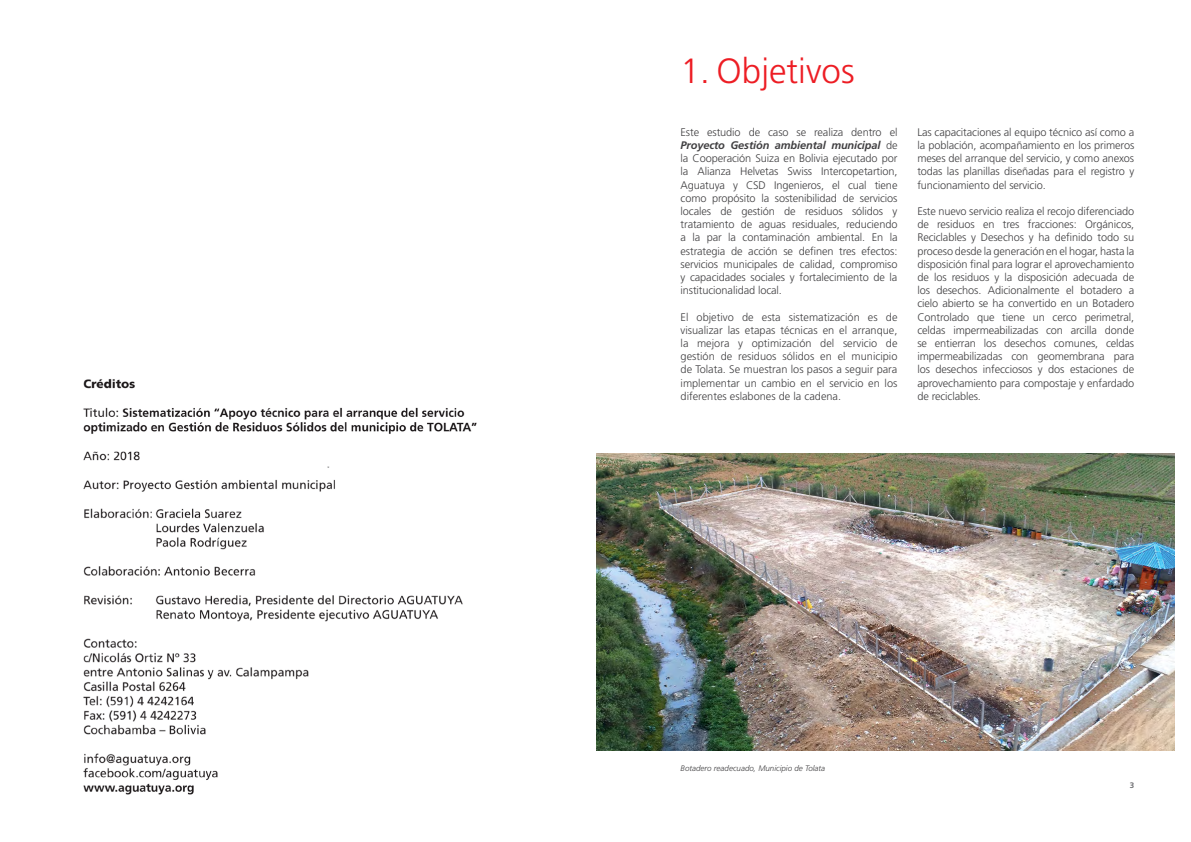
<style>
.page{position:relative;width:1191px;height:842px;background:#fff}
.page>*{position:absolute;margin:0;border:0;box-sizing:border-box;transform-origin:0 0}
.t1{font:300 35px "Frutiger LT Std";color:#ed1d24}
.t2{font:300 11px/13.2px "Frutiger LT Std";letter-spacing:-.01em;color:#414042;text-align:justify}
.t3{font:italic 300 8px "Frutiger LT Std";color:#414042}
.t4{font:700 8px "Frutiger LT Std";color:#6d6e71}
.s1{font-weight:700;font-style:italic}
</style>
<div class="page">
<img style="left:596px;top:453px;width:578px;height:298px">
<img style="left:83px;top:379px;width:394px;height:416px">
<h1 class="t1" style="left:680px;top:51px;width:176px">1. Objetivos</h1>
<p class="t2" style="left:680px;top:126px;width:218px">Este estudio de caso se realiza dentro el <span class="s1">Proyecto Gestión ambiental municipal</span> de la Cooperación Suiza en Bolivia ejecutado por la Alianza Helvetas Swiss Intercopetartion, Aguatuya y CSD Ingenieros, el cual tiene como propósito la sostenibilidad de servicios locales de gestión de residuos sólidos y tratamiento de aguas residuales, reduciendo a la par la contaminación ambiental. En la estrategia de acción se definen tres efectos: servicios municipales de calidad, compromiso y capacidades sociales y fortalecimiento de la institucionalidad local.</p>
<p class="t2" style="left:680px;top:310px;width:218px">El objetivo de esta sistematización es de visualizar las etapas técnicas en el arranque, la mejora y optimización del servicio de gestión de residuos sólidos en el municipio de Tolata. Se muestran los pasos a seguir para implementar un cambio en el servicio en los diferentes eslabones de la cadena.</p>
<p class="t2" style="left:917px;top:126px;width:218px">Las capacitaciones al equipo técnico así como a la población, acompañamiento en los primeros meses del arranque del servicio, y como anexos todas las planillas diseñadas para el registro y funcionamiento del servicio.</p>
<p class="t2" style="left:917px;top:205px;width:218px">Este nuevo servicio realiza el recojo diferenciado de residuos en tres fracciones: Orgánicos, Reciclables y Desechos y ha definido todo su proceso desde la generación en el hogar, hasta la disposición final para lograr el aprovechamiento de los residuos y la disposición adecuada de los desechos. Adicionalmente el botadero a cielo abierto se ha convertido en un Botadero Controlado que tiene un cerco perimetral, celdas impermeabilizadas con arcilla donde se entierran los desechos comunes, celdas impermeabilizadas con geomembrana para los desechos infecciosos y dos estaciones de aprovechamiento para compostaje y enfardado de reciclables.</p>
<p class="t3" style="left:680px;top:764px;width:146px">Botadero readecuado, Municipio de Tolata</p>
<p class="t4" style="left:1129px;top:781px;width:6px">3</p>
</div>
